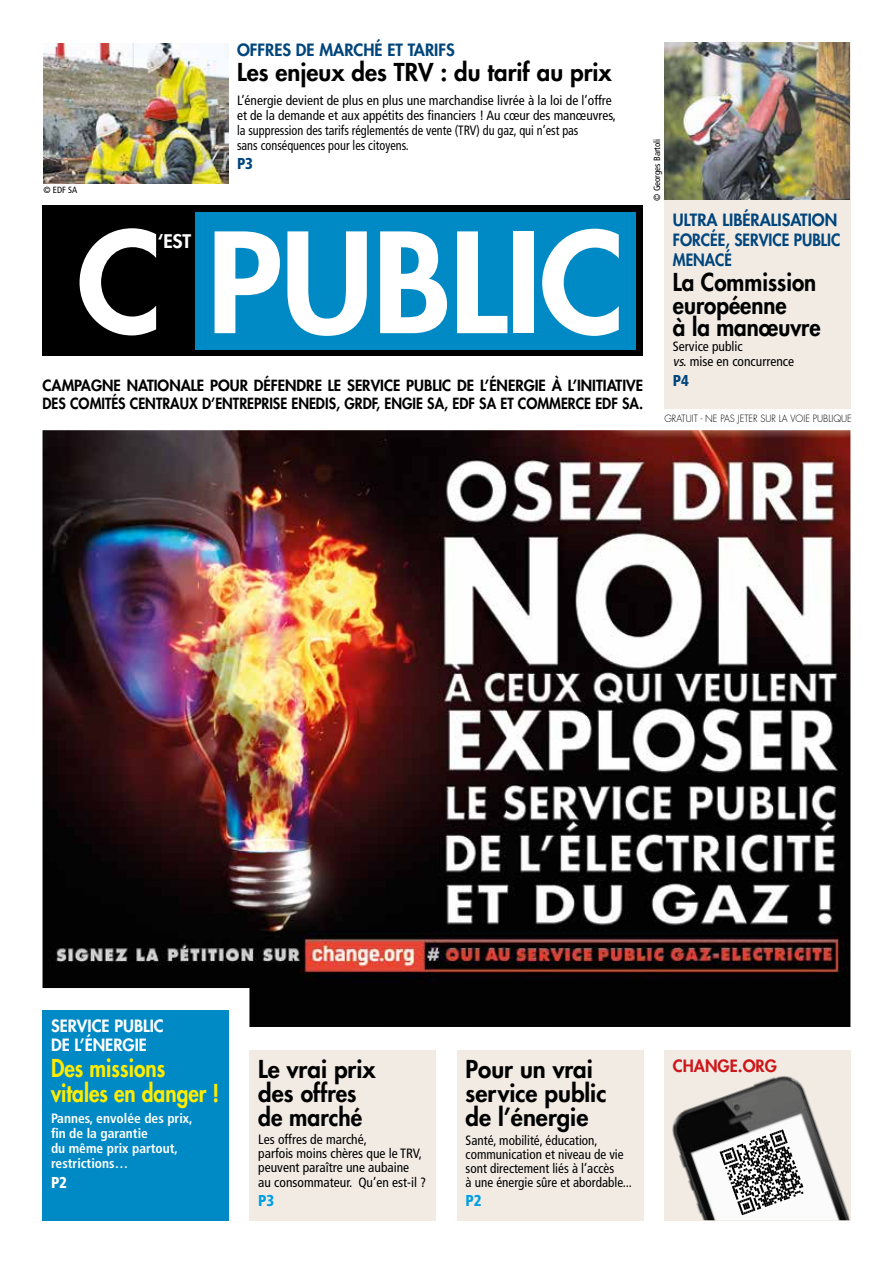
<style>
.page{position:relative;width:893px;height:1263px;background:#fff}
.page>*{position:absolute;margin:0;border:0;box-sizing:border-box;transform-origin:0 0}
.t1{font:800 135px "Futura";letter-spacing:-.01em;color:#fff;scale:1.05 1}
.t2{font:800 24px/24px "Futura";color:#000}
.t3{font:800 24px/22.5px "Futura";color:#000;scale:.93 1}
.t4{font:800 24px/25.5px "Futura";color:#ffed00;scale:.87 1}
.t5{font:800 18.3px "Futura";color:#fff;scale:1.05 1}
.t6{font:800 16.5px/19.8px "Futura";color:#00457c}
.t7{font:800 16.5px/19.8px "Futura";color:#fff}
.t8{font:800 16.5px "Futura";color:#cd171a}
.t9{font:900 condensed 15.75px "Frutiger";color:#00457c;scale:.95 1}
.t10{font:900 condensed 15.75px "Frutiger";color:#009fe3;scale:.95 1}
.t11{font:900 condensed 15.75px "Frutiger";color:#fff;scale:.95 1}
.t12{font:800 15px/18px "Futura";color:#000}
.t13{font:condensed 13.5px/15px "Frutiger";color:#000}
.t14{font:700 condensed 13.5px/15px "Frutiger";color:#fff}
.t15{font:300 9.75px "Futura";color:#000;scale:.94 1}
.t16{font:condensed 9px "Frutiger";color:#000}
.s1{font-style:italic}
</style>
<div class="page">
<div style="left:43px;top:205px;width:600px;height:151px;background:#000"></div>
<img style="left:43px;top:430px;width:807px;height:597px">
<img style="left:43px;top:43px;width:186px;height:140px">
<div style="left:664px;top:43px;width:186px;height:366px;background:#f1ebe4"></div>
<div style="left:196px;top:212px;width:440px;height:138px;background:#008ac5"></div>
<img style="left:664px;top:43px;width:186px;height:157px">
<div style="left:43px;top:1010px;width:186px;height:210px;background:#008ac5"></div>
<div style="left:250px;top:1050px;width:186px;height:170px;background:#f1ebe4"></div>
<div style="left:457px;top:1050px;width:186px;height:170px;background:#f1ebe4"></div>
<img style="left:664px;top:1050px;width:185px;height:170px">
<svg style="left:720px;top:1129px;width:83px;height:86px"></svg>
<p class="t16" style="left:44px;top:185px;width:35px">© EDF SA</p>
<p class="t6" style="left:237px;top:39px;width:219px">OFFRES DE MARCHÉ ET TARIFS</p>
<h2 class="t2" style="left:237px;top:60px;width:376px">Les enjeux des TRV : du tarif au prix</h2>
<p class="t13" style="left:237px;top:93px;width:380px">L’énergie devient de plus en plus une marchandise livrée à la loi de l’offre et de la demande et aux appétits des financiers ! Au cœur des manœuvres, la suppression des tarifs réglementés de vente (TRV) du gaz, qui n’est pas<br>sans conséquences pour les citoyens.</p>
<p class="t9" style="left:237px;top:154px;width:18px">P3</p>
<h1 class="t1" style="left:77px;top:193px;width:523px">C PUBLIC</h1>
<h3 class="t5" style="left:158px;top:229px;width:33px">‘EST</h3>
<p class="t12" style="left:43px;top:376px;width:602px">CAMPAGNE NATIONALE POUR DÉFENDRE LE SERVICE PUBLIC DE L’ÉNERGIE À L’INITIATIVE<br>DES COMITÉS CENTRAUX D’ENTREPRISE ENEDIS, GRDF, ENGIE SA, EDF SA ET COMMERCE EDF SA.</p>
<p class="t16" style="left:652px;top:201px;width:64px;rotate:-90deg">© Georges Bartoli</p>
<p class="t6" style="left:673px;top:210px;width:169px">ULTRA LIBÉRALISATION<br>FORCÉE, SERVICE PUBLIC<br>MENACÉ</p>
<h2 class="t3" style="left:673px;top:271px;width:160px">La Commission européenne<br>à la manœuvre</h2>
<p class="t13" style="left:673px;top:339px;width:123px">Service public<br><span class="s1">vs.</span>mise en concurrence</p>
<p class="t9" style="left:673px;top:371px;width:18px">P4</p>
<p class="t15" style="left:664px;top:412px;width:201px">GRATUIT - NE PAS JETER SUR LA VOIE PUBLIQUE</p>
<p class="t7" style="left:51px;top:1015px;width:114px">SERVICE PUBLIC<br>DE L’ÉNERGIE</p>
<h2 class="t4" style="left:51px;top:1055px;width:195px">Des missions vitales en danger !</h2>
<p class="t14" style="left:51px;top:1111px;width:143px">Pannes, envolée des prix, fin de la garantie<br>du même prix partout, restrictions…</p>
<p class="t11" style="left:51px;top:1173px;width:18px">P2</p>
<h2 class="t2" style="left:258px;top:1057px;width:119px">Le vrai prix des offres de marché</h2>
<p class="t13" style="left:258px;top:1132px;width:169px;line-height:14.2px">Les offres de marché,<br>parfois moins chères que le TRV, peuvent paraître une aubaine<br>au consommateur. Qu’en est-il ?</p>
<p class="t10" style="left:258px;top:1191px;width:18px">P3</p>
<h2 class="t2" style="left:466px;top:1057px;width:142px">Pour un vrai service public de l’énergie</h2>
<p class="t13" style="left:466px;top:1133px;width:168px;line-height:14px">Santé, mobilité, éducation, communication et niveau de vie sont directement liés à l’accès<br>à une énergie sûre et abordable...</p>
<p class="t10" style="left:466px;top:1191px;width:18px">P2</p>
<p class="t8" style="left:673px;top:1055px;width:106px">CHANGE.ORG</p>
</div>
